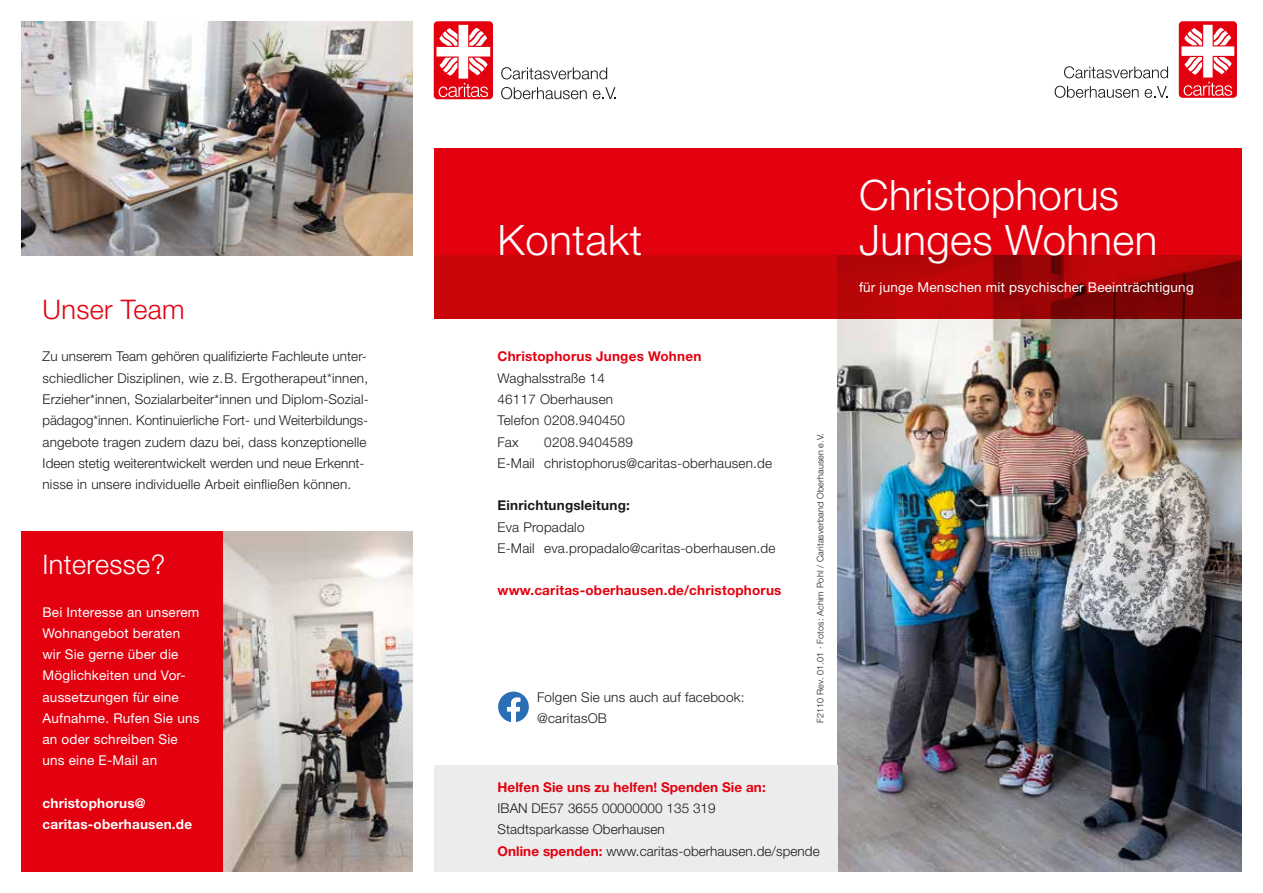
<style>
.page{position:relative;width:1263px;height:893px;background:#fff}
.page>*{position:absolute;margin:0;border:0;box-sizing:border-box;transform-origin:0 0}
.t1{font:300 42px "Helvetica Neue";letter-spacing:.01em;color:#fff}
.t2{font:300 27px "Helvetica Neue";letter-spacing:.015em;color:#fff}
.t3{font:300 27px "Helvetica Neue";letter-spacing:.015em;color:#e3000f}
.t4{font:300 13.5px/21.3px "Helvetica Neue";letter-spacing:.015em;color:#1a1a18}
.t5{font:13.5px/21.3px "Helvetica Neue";letter-spacing:.015em;color:#fff}
.t6{font:700 13.5px "Helvetica Neue";letter-spacing:.015em;color:#e3000f}
.t7{font:700 13.5px/21.3px "Helvetica Neue";letter-spacing:.015em;color:#fff}
.t8{font:700 13.5px "Helvetica Neue";letter-spacing:.015em;color:#1a1a18}
.t9{font:300 9px "Helvetica Neue";letter-spacing:.015em;color:#1a1a18}
.s1{font-weight:700;color:#e3000f}
</style>
<div class="page">
<img style="left:838px;top:319px;width:404px;height:553px">
<svg style="left:434px;top:255px;width:808px;height:64px;background:#b40608"></svg>
<div style="left:838px;top:149px;width:404px;height:106px;background:#e3000f"></div>
<div style="left:434px;top:149px;width:404px;height:106px;background:#e3000f"></div>
<div style="left:1179px;top:21px;width:58px;height:77px;background:#e3000f;border-radius:4px"></div>
<svg style="left:1181px;top:25px;width:53px;height:71px"></svg>
<svg style="left:1064px;top:66px;width:104px;height:12px"></svg>
<svg style="left:1054px;top:86px;width:85px;height:12px"></svg>
<svg style="left:1145px;top:86px;width:22px;height:12px"></svg>
<div style="left:434px;top:21px;width:59px;height:78px;background:#e3000f;border-radius:4px"></div>
<svg style="left:436px;top:25px;width:54px;height:72px"></svg>
<svg style="left:501px;top:67px;width:106px;height:12px"></svg>
<svg style="left:501px;top:87px;width:86px;height:12px"></svg>
<svg style="left:593px;top:87px;width:23px;height:12px"></svg>
<svg style="left:498px;top:692px;width:31px;height:30px"></svg>
<div style="left:434px;top:765px;width:404px;height:107px;background:#ececed"></div>
<img style="left:21px;top:21px;width:391px;height:234px">
<div style="left:21px;top:531px;width:202px;height:341px;background:#e3000f"></div>
<img style="left:223px;top:531px;width:189px;height:341px">
<h2 class="t3" style="left:43px;top:293px;width:144px">Unser Team</h2>
<p class="t4" style="left:43px;top:346px;width:327px">Zu unserem Team gehören qualifizierte Fachleute unter&shy;schiedlicher Disziplinen, wie z.B. Ergotherapeut*innen, Erzieher*innen, Sozialarbeiter*innen und Diplom-Sozial&shy;pädagog*innen. Kontinuierliche Fort- und Weiterbildungs&shy;angebote tragen zudem dazu bei, dass konzeptionelle Ideen stetig weiterentwickelt werden und neue Erkennt&shy;nisse in unsere individuelle Arbeit einfließen können.</p>
<h2 class="t2" style="left:43px;top:548px;width:124px">Interesse?</h2>
<p class="t5" style="left:43px;top:601px;width:159px">Bei Interesse an unserem<br>Wohnangebot beraten wir Sie gerne über die<br>Möglichkeiten und Vor&shy;aussetzungen für eine<br>Aufnahme. Rufen Sie uns an oder schreiben Sie uns eine E-Mail an</p>
<p class="t7" style="left:43px;top:792px;width:151px">christophorus@ caritas-oberhausen.de</p>
<h1 class="t1" style="left:859px;top:169px;width:262px">Christophorus</h1>
<h1 class="t1" style="left:497px;top:214px;width:146px">Kontakt</h1>
<h1 class="t1" style="left:859px;top:214px;width:300px">Junges Wohnen</h1>
<p class="t5" style="left:859px;top:277px;width:336px">für junge Menschen mit psychischer Beeinträchtigung</p>
<p class="t6" style="left:497px;top:348px;width:205px">Christophorus Junges Wohnen</p>
<p class="t4" style="left:497px;top:367px;width:129px">Waghalsstraße 14<br>46117 Oberhausen<br>Telefon 0208.940450<br>Fax</p>
<p class="t4" style="left:497px;top:431px;width:276px;text-indent:47px">0208.9404589<br>E-Mail christophorus@caritas-oberhausen.de</p>
<p class="t8" style="left:497px;top:497px;width:134px">Einrichtungsleitung:</p>
<p class="t4" style="left:497px;top:516px;width:279px">Eva Propadalo<br>E-Mail eva.propadalo@caritas-oberhausen.de</p>
<p class="t6" style="left:497px;top:582px;width:285px">www.caritas-oberhausen.de/christophorus</p>
<p class="t4" style="left:537px;top:686px;width:209px">Folgen Sie uns auch auf facebook: @caritasOB</p>
<p class="t9" style="left:815px;top:723px;width:291px;rotate:-90deg">F2110 Rev. 01.01 · Fotos: Achim Pohl / Caritasverband Oberhausen e.V.</p>
<p class="t6" style="left:497px;top:779px;width:270px">Helfen Sie uns zu helfen! Spenden Sie an:</p>
<p class="t4" style="left:497px;top:797px;width:324px">IBAN DE57 3655 00000000 135 319<br>Stadtsparkasse Oberhausen<br><span class="s1">Online spenden:</span> www.caritas-oberhausen.de/spende</p>
</div>
